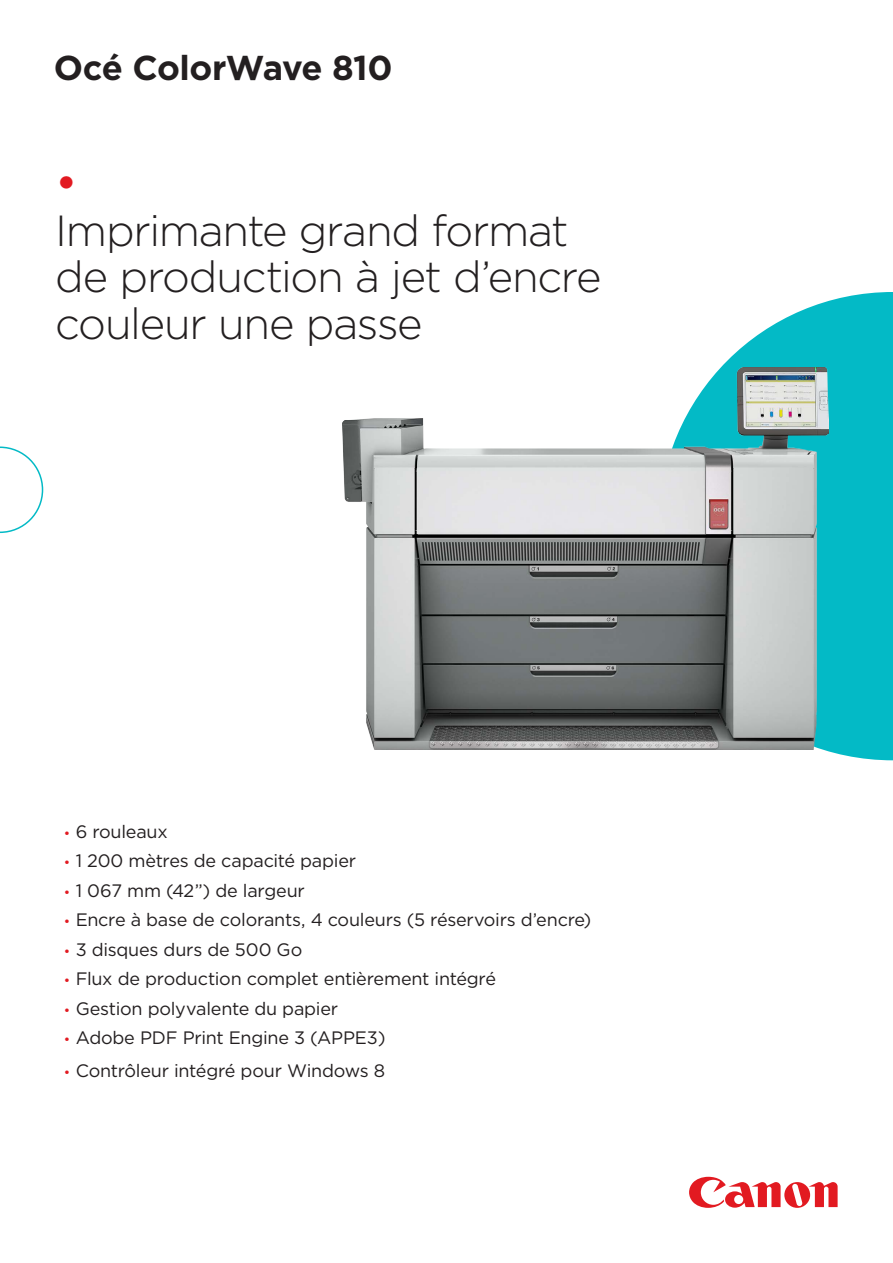
<style>
.page{position:relative;width:893px;height:1263px;background:#fff}
.page>*{position:absolute;margin:0;border:0;box-sizing:border-box;transform-origin:0 0}
.COVER_HEADER_MEDIUM{font:47.25px "Gotham";color:#e21a21}
.COVER_HEADER_MEDIUM-2{font:300 43.5px/46.5px "Gotham";letter-spacing:-.03em;color:#231f20}
.COVER_HEADER_SMALL{font:700 34.5px "Gotham";letter-spacing:-.02em;color:#231f20}
.t1{font:18px "Gotham";letter-spacing:-.015em;color:#231f20}
.s1{font-size:13.5px;color:#e21a21}
</style>
<div class="page">
<svg style="left:659px;top:292px;width:234px;height:468px;fill:#03bac6"></svg>
<svg style="left:0;top:446px;width:43px;height:87px"></svg>
<svg style="left:689px;top:1177px;width:149px;height:31px"></svg>
<img style="left:342px;top:367px;width:486px;height:382px">
<p class="COVER_HEADER_SMALL" style="left:54px;top:44px;width:340px">Océ ColorWave 810</p>
<p class="COVER_HEADER_MEDIUM" style="left:55px;top:152px;width:24px">•</p>
<p class="COVER_HEADER_MEDIUM-2" style="left:55px;top:206px;width:548px">Imprimante grand format de production à jet d’encre couleur une passe</p>
<p class="t1" style="left:64px;top:820px;width:105px"><span class="s1">•</span> 6 rouleaux</p>
<p class="t1" style="left:64px;top:849px;width:294px"><span class="s1">•</span> 1 200 mètres de capacité papier</p>
<p class="t1" style="left:64px;top:879px;width:243px"><span class="s1">•</span> 1 067 mm (42”) de largeur</p>
<p class="t1" style="left:64px;top:908px;width:529px"><span class="s1">•</span> Encre à base de colorants, 4 couleurs (5 réservoirs d’encre)</p>
<p class="t1" style="left:64px;top:938px;width:240px"><span class="s1">•</span> 3 disques durs de 500 Go</p>
<p class="t1" style="left:64px;top:967px;width:434px"><span class="s1">•</span> Flux de production complet entièrement intégré</p>
<p class="t1" style="left:64px;top:997px;width:276px"><span class="s1">•</span> Gestion polyvalente du papier</p>
<p class="t1" style="left:64px;top:1026px;width:323px"><span class="s1">•</span> Adobe PDF Print Engine 3 (APPE3)</p>
<p class="t1" style="left:64px;top:1059px;width:323px"><span class="s1">•</span> Contrôleur intégré pour Windows 8</p>
</div>
